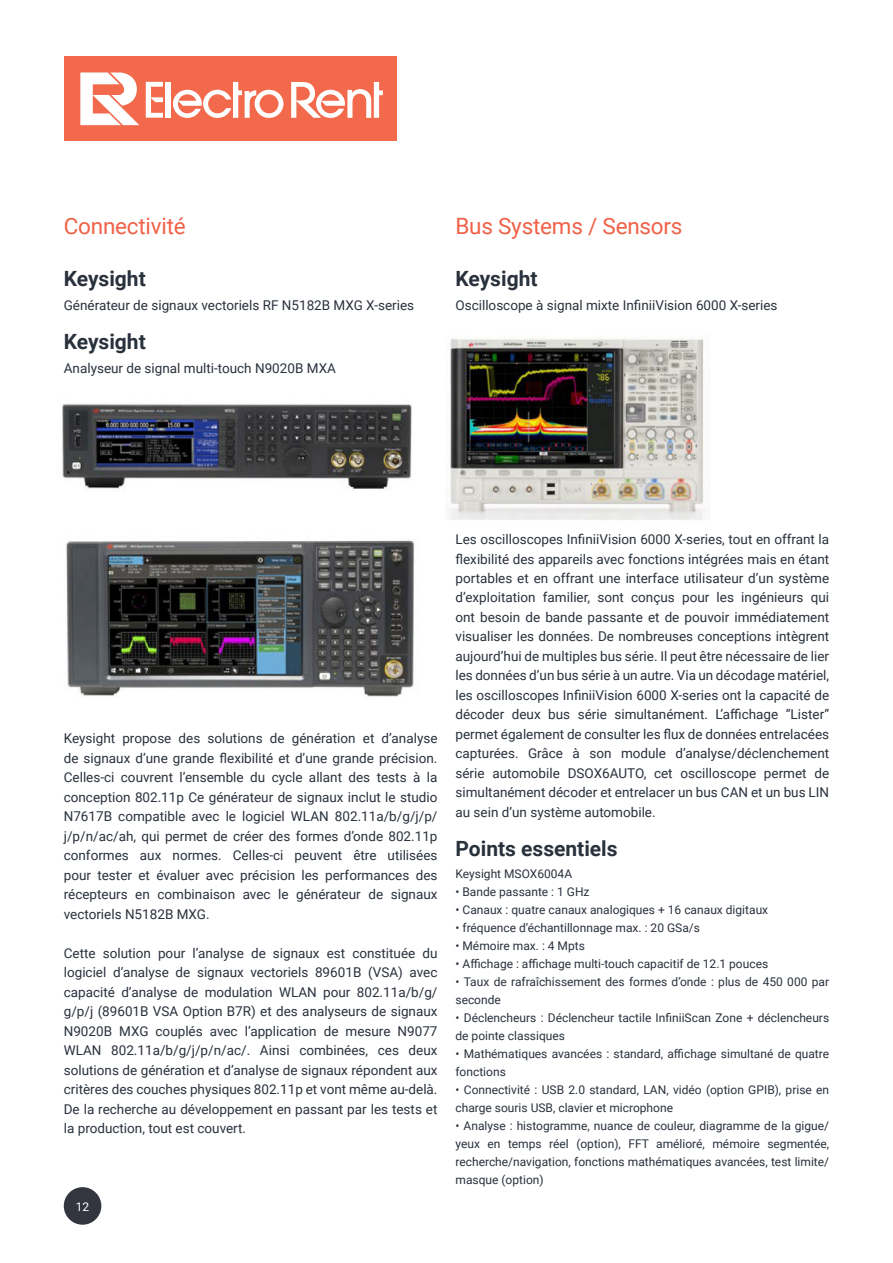
<style>
.page{position:relative;width:893px;height:1263px;background:#fff}
.page>*{position:absolute;margin:0;border:0;box-sizing:border-box;transform-origin:0 0}
.t1{font:22.5px "Roboto";letter-spacing:-.01em;color:#f06147}
.t2{font:700 21px "Roboto";color:#29313c}
.t3{font:13.5px/19.5px "Roboto";color:#29313c;text-align:justify}
.t4{font:12px/18px "Roboto";color:#29313c}
.t5{font:12px "Roboto";color:#fff}
</style>
<div class="page">
<div style="left:64px;top:1187px;width:37px;height:38px;background:#33363f;border-radius:50%"></div>
<div style="left:64px;top:56px;width:333px;height:85px;background:#f2694b"></div>
<svg style="left:291px;top:82px;width:92px;height:36px"></svg>
<svg style="left:146px;top:82px;width:17px;height:36px"></svg>
<div style="left:166px;top:82px;width:5px;height:36px;background:#fff"></div>
<svg style="left:173px;top:82px;width:111px;height:36px"></svg>
<svg style="left:80px;top:72px;width:59px;height:53px"></svg>
<img style="left:62px;top:403px;width:353px;height:294px">
<img style="left:449px;top:337px;width:255px;height:183px">
<p class="t1" style="left:64px;top:211px;width:123px">Connectivité</p>
<p class="t2" style="left:64px;top:264px;width:84px">Keysight</p>
<p class="t3" style="left:64px;top:295px;width:352px">Générateur de signaux vectoriels RF N5182B MXG X-series</p>
<p class="t2" style="left:64px;top:327px;width:84px">Keysight</p>
<p class="t3" style="left:64px;top:358px;width:274px">Analyseur de signal multi-touch N9020B MXA</p>
<p class="t1" style="left:455px;top:211px;width:229px">Bus Systems / Sensors</p>
<p class="t2" style="left:455px;top:264px;width:84px">Keysight</p>
<p class="t3" style="left:455px;top:295px;width:324px">Oscilloscope à signal mixte InfiniiVision 6000 X-series</p>
<p class="t3" style="left:64px;top:728px;width:375px">Keysight propose des solutions de génération et d’analyse de signaux d’une grande flexibilité et d’une grande précision.<br>Celles-ci couvrent l’ensemble du cycle allant des tests à la conception 802.11p Ce générateur de signaux inclut le studio N7617B compatible avec le logiciel WLAN 802.11a/b/g/j/p/ j/p/n/ac/ah, qui permet de créer des formes d’onde 802.11p conformes aux normes. Celles-ci peuvent être utilisées pour tester et évaluer avec précision les performances des récepteurs en combinaison avec le générateur de signaux vectoriels N5182B MXG.</p>
<p class="t3" style="left:64px;top:943px;width:375px">Cette solution pour l’analyse de signaux est constituée du logiciel d’analyse de signaux vectoriels 89601B (VSA) avec capacité d’analyse de modulation WLAN pour 802.11a/b/g/ g/p/j (89601B VSA Option B7R) et des analyseurs de signaux N9020B MXG couplés avec l’application de mesure N9077<br>WLAN 802.11a/b/g/j/p/n/ac/. Ainsi combinées, ces deux solutions de génération et d’analyse de signaux répondent aux critères des couches physiques 802.11p et vont même au-delà.<br>De la recherche au développement en passant par les tests et la production, tout est couvert.</p>
<p class="t5" style="left:76px;top:1198px;width:15px">12</p>
<p class="t3" style="left:455px;top:529px;width:375px">Les oscilloscopes InfiniiVision 6000 X-series, tout en offrant la flexibilité des appareils avec fonctions intégrées mais en étant portables et en offrant une interface utilisateur d’un système d’exploitation familier, sont conçus pour les ingénieurs qui ont besoin de bande passante et de pouvoir immédiatement visualiser les données. De nombreuses conceptions intègrent aujourd’hui de multiples bus série. Il peut être nécessaire de lier les données d’un bus série à un autre. Via un décodage matériel, les oscilloscopes InfiniiVision 6000 X-series ont la capacité de décoder deux bus série simultanément. L’affichage “Lister” permet également de consulter les flux de données entrelacées capturées. Grâce à son module d’analyse/déclenchement série automobile DSOX6AUTO, cet oscilloscope permet de simultanément décoder et entrelacer un bus CAN et un bus LIN au sein d’un système automobile.</p>
<p class="t2" style="left:455px;top:834px;width:164px">Points essentiels</p>
<p class="t4" style="left:455px;top:864px;width:118px">Keysight MSOX6004A</p>
<p class="t4" style="left:455px;top:882px;width:136px">• Bande passante : 1 GHz</p>
<p class="t4" style="left:455px;top:900px;width:314px">• Canaux : quatre canaux analogiques + 16 canaux digitaux</p>
<p class="t4" style="left:455px;top:918px;width:246px">• fréquence d’échantillonnage max. : 20 GSa/s</p>
<p class="t4" style="left:455px;top:936px;width:131px">• Mémoire max. : 4 Mpts</p>
<p class="t4" style="left:455px;top:954px;width:314px">• Affichage : affichage multi-touch capacitif de 12.1 pouces</p>
<p class="t4" style="left:455px;top:972px;width:375px">• Taux de rafraîchissement des formes d’onde : plus de 450 000 par seconde</p>
<p class="t4" style="left:455px;top:1008px;width:375px">• Déclencheurs : Déclencheur tactile InfiniiScan Zone + déclencheurs de pointe classiques</p>
<p class="t4" style="left:455px;top:1044px;width:375px">• Mathématiques avancées : standard, affichage simultané de quatre fonctions</p>
<p class="t4" style="left:455px;top:1080px;width:375px">• Connectivité : USB 2.0 standard, LAN, vidéo (option GPIB), prise en charge souris USB, clavier et microphone</p>
<p class="t4" style="left:455px;top:1116px;width:375px;text-align:justify">• Analyse : histogramme, nuance de couleur, diagramme de la gigue/ yeux en temps réel (option), FFT amélioré, mémoire segmentée, recherche/navigation, fonctions mathématiques avancées, test limite/ masque (option)</p>
</div>
